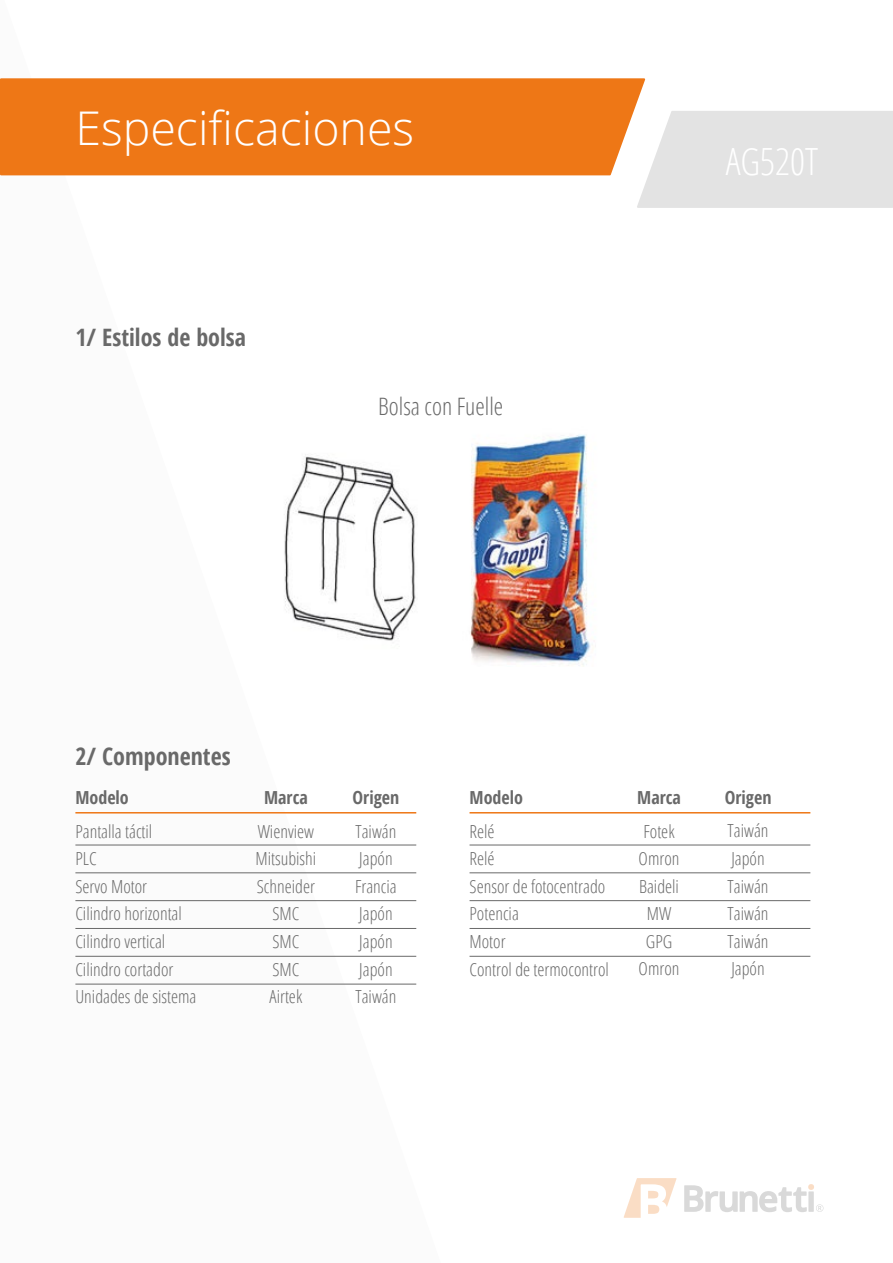
<style>
.page{position:relative;width:893px;height:1263px;background:#fff}
.page>*{position:absolute;margin:0;border:0;box-sizing:border-box;transform-origin:0 0}
.t1{font:300 46.5px "Open Sans";color:#fff}
.t2{font:300 condensed 37.5px "Open Sans";color:#fff}
.t3{font:700 condensed 24px "Open Sans";color:#696969}
.t4{font:300 condensed 24px "Open Sans";color:#696969}
.t5{font:300 condensed 18px/27.6px "Open Sans";color:#696969}
.t6{font:700 condensed 18px "Open Sans";color:#696969}
</style>
<div class="page">
<svg style="left:0;top:175px;width:441px;height:810px"></svg>
<div style="left:0;top:78px;width:645px;height:97px;background:#ee7716"></div>
<div style="left:637px;top:111px;width:256px;height:97px;background:#e3e3e3"></div>
<hr style="left:75px;top:812px;width:341px;height:1px;background:#ee7716">
<hr style="left:75px;top:845px;width:341px;height:1px;background:#696969">
<hr style="left:75px;top:872px;width:341px;height:1px;background:#696969">
<hr style="left:75px;top:900px;width:341px;height:1px;background:#696969">
<hr style="left:75px;top:928px;width:341px;height:1px;background:#696969">
<hr style="left:75px;top:956px;width:341px;height:1px;background:#696969">
<hr style="left:75px;top:984px;width:341px;height:1px;background:#696969">
<hr style="left:470px;top:812px;width:340px;height:1px;background:#ee7716">
<hr style="left:470px;top:845px;width:340px;height:1px;background:#696969">
<hr style="left:470px;top:872px;width:340px;height:1px;background:#696969">
<hr style="left:470px;top:900px;width:340px;height:1px;background:#696969">
<hr style="left:470px;top:928px;width:340px;height:1px;background:#696969">
<hr style="left:470px;top:956px;width:340px;height:1px;background:#696969">
<img style="left:257px;top:425px;width:334px;height:241px">
<svg style="left:624px;top:1178px;width:52px;height:40px"></svg>
<svg style="left:684px;top:1184px;width:139px;height:28px"></svg>
<h1 class="t1" style="left:75px;top:96px;width:340px">Especificaciones</h1>
<h3 class="t3" style="left:75px;top:320px;width:172px">1/ Estilos de bolsa</h3>
<h3 class="t4" style="left:378px;top:390px;width:127px">Bolsa con Fuelle</h3>
<h2 class="t2" style="left:726px;top:136px;width:94px">AG520T</h2>
<h3 class="t3" style="left:75px;top:740px;width:157px">2/ Componentes</h3>
<p class="t6" style="left:75px;top:785px;width:55px">Modelo</p>
<p class="t5" style="left:75px;top:817px;width:122px">Pantalla táctil<br>PLC<br>Servo Motor<br>Cilindro horizontal<br>Cilindro vertical<br>Cilindro cortador<br>Unidades de sistema</p>
<p class="t6" style="left:264px;top:785px;width:45px">Marca</p>
<p class="t5" style="left:255px;top:817px;width:62px;text-align:center">Wienview<br>Mitsubishi<br>Schneider<br>SMC<br>SMC<br>SMC<br>Airtek</p>
<p class="t6" style="left:353px;top:785px;width:48px">Origen</p>
<p class="t5" style="left:355px;top:817px;width:43px">Taiwán<br>Japón<br>Francia<br>Japón<br>Japón<br>Japón<br>Taiwán</p>
<p class="t6" style="left:470px;top:785px;width:55px">Modelo</p>
<p class="t5" style="left:470px;top:816px;width:141px">Relé<br>Relé<br>Sensor de fotocentrado<br>Potencia<br>Motor<br>Control de termocontrol</p>
<p class="t6" style="left:637px;top:785px;width:45px">Marca</p>
<p class="t5" style="left:639px;top:816px;width:42px;text-align:center">Fotek<br>Omron<br>Baideli<br>MW<br>GPG<br>Omron</p>
<p class="t6" style="left:725px;top:785px;width:48px">Origen</p>
<p class="t5" style="left:728px;top:816px;width:42px">Taiwán<br>Japón<br>Taiwán<br>Taiwán<br>Taiwán<br>Japón</p>
</div>
